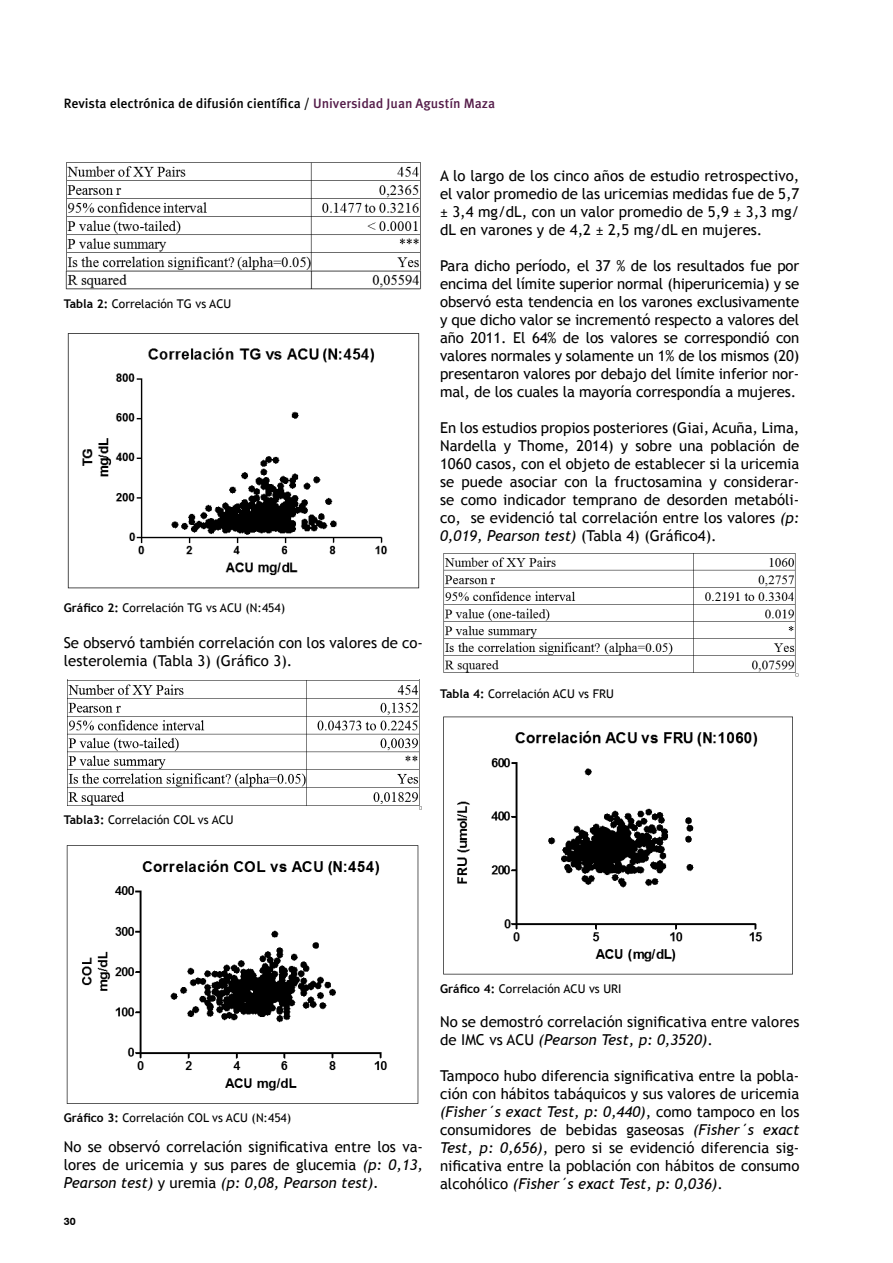
<style>
.page{position:relative;width:893px;height:1263px;background:#fff}
.page>*{position:absolute;margin:0;border:0;box-sizing:border-box;transform-origin:0 0}
.t1{font:15px/18px "Trebuchet MS";color:#000;text-align:justify}
.t2{font:500 13.5px "Meta Pro";color:#000}
.t3{font:12px "Trebuchet MS";color:#000}
.t4{font:700 10.5px "Swiss 721 BT";color:#000}
.s1{color:#541c49}
.s2{font-weight:700}
.s3{font-style:italic}
</style>
<div class="page">
<img style="left:67px;top:679px;width:355px;height:130px">
<img style="left:443px;top:553px;width:356px;height:124px">
<img style="left:443px;top:716px;width:350px;height:259px">
<img style="left:66px;top:845px;width:353px;height:259px">
<img style="left:65px;top:163px;width:356px;height:127px">
<img style="left:67px;top:333px;width:353px;height:256px">
<p class="t2" style="left:64px;top:94px;width:433px">Revista electrónica de difusión científica / <span class="s1">Universidad Juan Agustín Maza</span></p>
<p class="t3" style="left:64px;top:297px;width:169px"><span class="s2">Tabla 2:</span> Correlación TG vs ACU</p>
<p class="t1" style="left:440px;top:166px;width:361px">A lo largo de los cinco años de estudio retrospectivo, el valor promedio de las uricemias medidas fue de 5,7 ± 3,4 mg/dL, con un valor promedio de 5,9 ± 3,3 mg/ dL en varones y de 4,2 ± 2,5 mg/dL en mujeres.</p>
<p class="t1" style="left:440px;top:256px;width:361px">Para dicho período, el 37 % de los resultados fue por encima del límite superior normal (hiperuricemia) y se observó esta tendencia en los varones exclusivamente y que dicho valor se incrementó respecto a valores del año 2011. El 64% de los valores se correspondió con valores normales y solamente un 1% de los mismos (20) presentaron valores por debajo del límite inferior nor&shy;mal, de los cuales la mayoría correspondía a mujeres.</p>
<p class="t1" style="left:440px;top:418px;width:361px">En los estudios propios posteriores (Giai, Acuña, Lima, Nardella y Thome, 2014) y sobre una población de 1060 casos, con el objeto de establecer si la uricemia se puede asociar con la fructosamina y considerar&shy;se como indicador temprano de desorden metabóli&shy;co, se evidenció tal correlación entre los valores <span class="s3">(p:<br>0,019, Pearson test)</span> (Tabla 4) (Gráfico4).</p>
<p class="t3" style="left:64px;top:601px;width:223px"><span class="s2">Gráfico 2:</span> Correlación TG vs ACU (N:454)</p>
<p class="t1" style="left:64px;top:633px;width:361px">Se observó también correlación con los valores de co&shy;lesterolemia (Tabla 3) (Gráfico 3).</p>
<p class="t3" style="left:440px;top:687px;width:175px"><span class="s2">Tabla 4:</span> Correlación ACU vs FRU</p>
<p class="t3" style="left:64px;top:813px;width:171px"><span class="s2">Tabla3:</span> Correlación COL vs ACU</p>
<p class="t3" style="left:64px;top:1111px;width:229px"><span class="s2">Gráfico 3:</span> Correlación COL vs ACU (N:454)</p>
<p class="t1" style="left:64px;top:1137px;width:361px">No se observó correlación significativa entre los va&shy;lores de uricemia y sus pares de glucemia <span class="s3">(p: 0,13, Pearson test)</span> y uremia <span class="s3">(p: 0,08, Pearson test).</span></p>
<p class="t4" style="left:64px;top:1215px;width:13px">30</p>
<p class="t3" style="left:440px;top:981px;width:183px"><span class="s2">Gráfico 4:</span> Correlación ACU vs URI</p>
<p class="t1" style="left:440px;top:1012px;width:361px">No se demostró correlación significativa entre valores de IMC vs ACU <span class="s3">(Pearson Test, p: 0,3520)</span>.</p>
<p class="t1" style="left:440px;top:1066px;width:361px">Tampoco hubo diferencia significativa entre la pobla&shy;ción con hábitos tabáquicos y sus valores de uricemia <span class="s3">(Fisher´s exact Test, p: 0,440)</span>, como tampoco en los consumidores de bebidas gaseosas <span class="s3">(Fisher´s exact Test, p: 0,656)</span>, pero si se evidenció diferencia sig&shy;nificativa entre la población con hábitos de consumo alcohólico <span class="s3">(Fisher´s exact Test, p: 0,036)</span>.</p>
</div>
